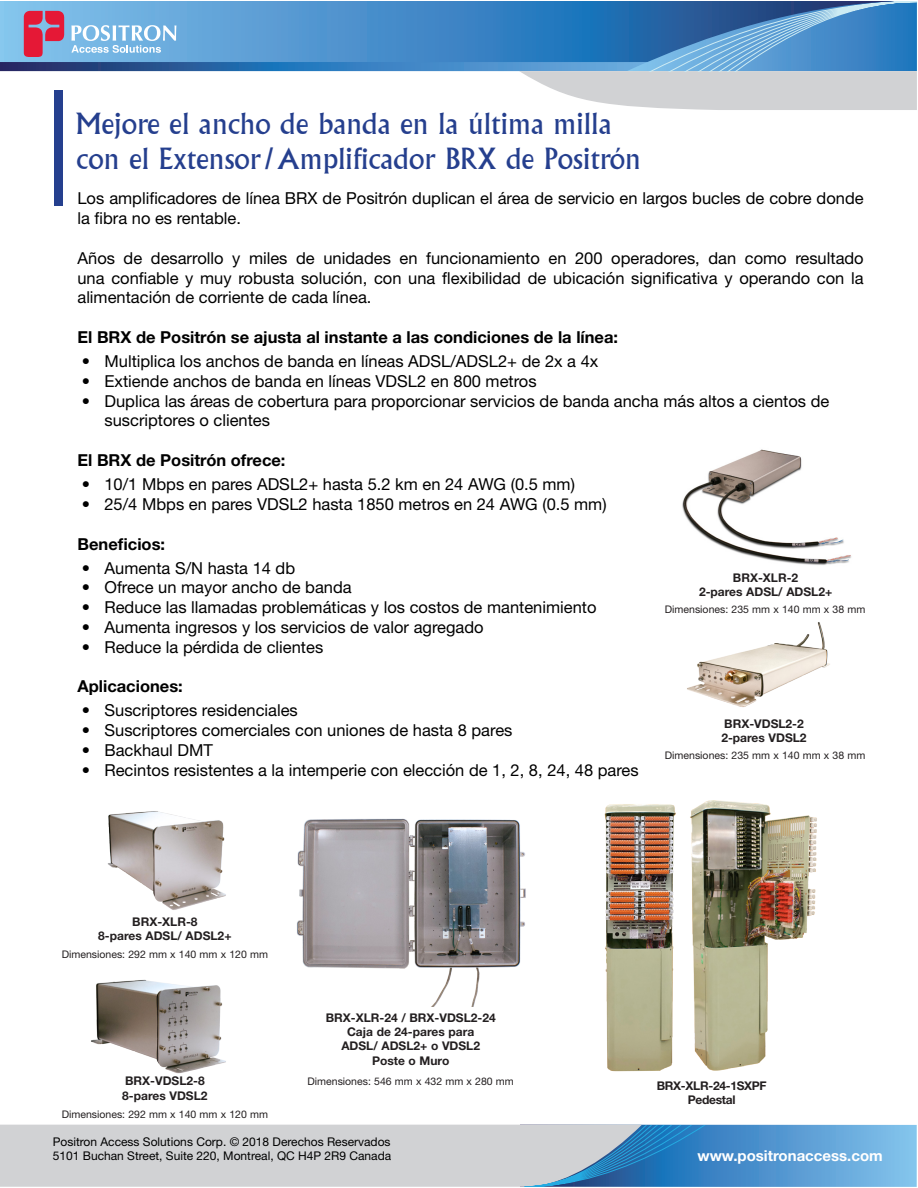
<style>
.page{position:relative;width:918px;height:1188px;background:#fff}
.page>*{position:absolute;margin:0;border:0;box-sizing:border-box;transform-origin:0 0}
.t1{font:28.5px/34.2px "Albertus MT Std";color:#253f8e}
.t2{font:16.5px/19.8px "Helvetica Neue LT Std";color:#000}
.t3{font:700 16.5px "Helvetica Neue LT Std";color:#000}
.t4{font:700 15px "Helvetica Neue LT Std";color:#fff}
.back_-_body{font:700 12px/14.4px "Helvetica Neue LT Std";color:#231f20;text-align:center}
.t5{font:12px "Helvetica Neue LT Std";color:#000}
.back_-_body-2{font:700 12px/14.4px "Helvetica Neue LT Std";letter-spacing:-.025em;color:#231f20;text-align:center}
.t6{font:10.5px "Helvetica Neue LT Std";color:#231f20}
</style>
<div class="page">
<svg style="left:0;top:2px;width:917px;height:108px"></svg>
<svg style="left:0;top:1125px;width:917px;height:62px;background:#a3bcd1"></svg>
<div style="left:54px;top:91px;width:9px;height:115px;background:#253f8e"></div>
<img style="left:682px;top:449px;width:169px;height:116px">
<img style="left:91px;top:979px;width:135px;height:95px">
<img style="left:107px;top:811px;width:119px;height:99px">
<img style="left:687px;top:622px;width:143px;height:85px">
<img style="left:297px;top:818px;width:229px;height:188px">
<img style="left:604px;top:800px;width:213px;height:272px">
<p class="t1" style="left:76px;top:107px;width:566px">Mejore el ancho de banda en la última milla con el Extensor/Amplificador BRX de Positrón</p>
<p class="t2" style="left:77px;top:188px;width:788px">Los amplificadores de línea BRX de Positrón duplican el área de servicio en largos bucles de cobre donde la fibra no es rentable.</p>
<p class="t2" style="left:795px;top:248px;width:70px">resultado</p>
<p class="t2" style="left:426px;top:248px;width:115px">funcionamiento</p>
<p class="t2" style="left:77px;top:248px;width:788px">Años<br>una confiable y muy robusta solución, con una flexibilidad de ubicación significativa y operando con la alimentación de corriente de cada línea.</p>
<p class="t3" style="left:77px;top:327px;width:542px">El BRX de Positrón se ajusta al instante a las condiciones de la línea:</p>
<p class="t2" style="left:104px;top:351px;width:496px">Multiplica los anchos de banda en líneas A D S L / A D S L 2 + d e x4ax2</p>
<p class="t2" style="left:124px;top:248px;width:20px">de</p>
<p class="t2" style="left:151px;top:248px;width:74px">desarrollo</p>
<p class="t2" style="left:249px;top:248px;width:40px">miles</p>
<p class="t2" style="left:296px;top:248px;width:20px">de</p>
<p class="t2" style="left:323px;top:248px;width:69px">unidades</p>
<p class="t2" style="left:611px;top:248px;width:90px">operadores,</p>
<p class="t2" style="left:708px;top:248px;width:29px">dan</p>
<p class="t2" style="left:575px;top:248px;width:29px">200</p>
<p class="t2" style="left:400px;top:248px;width:20px">en</p>
<p class="t2" style="left:548px;top:248px;width:20px">en</p>
<p class="t2" style="left:745px;top:248px;width:43px">como</p>
<p class="t2" style="left:232px;top:248px;width:10px">y</p>
<p class="t2" style="left:82px;top:351px;width:10px">•</p>
<p class="t2" style="left:82px;top:371px;width:10px">•</p>
<p class="t2" style="left:82px;top:391px;width:10px">•</p>
<p class="t2" style="left:104px;top:371px;width:434px">Extiende anchos de banda en líneas VDSL2 en 800 metros</p>
<p class="t2" style="left:104px;top:391px;width:726px">Duplica las áreas de cobertura para proporcionar servicios de banda ancha más altos a cientos de</p>
<p class="t2" style="left:104px;top:410px;width:167px">suscriptores o clientes</p>
<p class="t3" style="left:77px;top:450px;width:210px">El BRX de Positrón ofrece:</p>
<p class="t2" style="left:104px;top:474px;width:472px">10/1 Mbps en pares ADSL2+ hasta 5.2 km en 24 AWG (0.5 mm(</p>
<p class="t2" style="left:82px;top:474px;width:10px">•</p>
<p class="t2" style="left:104px;top:494px;width:504px">25/4 Mbps en pares VDSL2 hasta 1850 metros en 24 AWG (0.5 mm(</p>
<p class="t2" style="left:82px;top:494px;width:10px">•</p>
<p class="t3" style="left:77px;top:533px;width:89px">Beneficios:</p>
<p class="t2" style="left:104px;top:558px;width:192px">Aumenta S N/ hasta 14 db</p>
<p class="t2" style="left:82px;top:558px;width:10px">•</p>
<p class="t2" style="left:82px;top:577px;width:10px">•</p>
<p class="t2" style="left:104px;top:577px;width:249px">Ofrece un mayor ancho de banda</p>
<p class="t2" style="left:82px;top:597px;width:10px">•</p>
<p class="t2" style="left:104px;top:597px;width:494px">Reduce las llamadas problemáticas y los costos de mantenimiento</p>
<p class="t2" style="left:82px;top:617px;width:10px">•</p>
<p class="t2" style="left:104px;top:617px;width:381px">Aumenta ingresos y los servicios de valor agregado</p>
<p class="t2" style="left:104px;top:637px;width:220px">Reduce la pérdida de clientes</p>
<p class="t2" style="left:82px;top:637px;width:10px">•</p>
<p class="t3" style="left:77px;top:676px;width:107px">Aplicaciones:</p>
<p class="t2" style="left:104px;top:700px;width:195px">Suscriptores residenciales</p>
<p class="t2" style="left:82px;top:700px;width:10px">•</p>
<p class="t2" style="left:82px;top:720px;width:10px">•</p>
<p class="t2" style="left:104px;top:720px;width:410px">Suscriptores comerciales con uniones de hasta 8 pares</p>
<p class="t2" style="left:82px;top:740px;width:10px">•</p>
<p class="t2" style="left:104px;top:740px;width:110px">Backhaul DMT</p>
<p class="t2" style="left:82px;top:760px;width:10px">•</p>
<p class="t2" style="left:104px;top:760px;width:536px">Recintos resistentes laa intemperie con elección de 1, 2, 8, 24, 48 pares</p>
<p class="back_-_body" style="left:699px;top:570px;width:135px">BRX-XLR-2<br>2-pares ADSL/ ADSL2+</p>
<p class="t6" style="left:665px;top:603px;width:202px">Dimensiones: 235 mm x 140 mm x 38 mm</p>
<p class="back_-_body" style="left:721px;top:716px;width:87px;text-align:left">BRX-VDSL2-2<br>2-pares VDSL2</p>
<p class="t6" style="left:665px;top:749px;width:202px">Dimensiones: 235 mm x 140 mm x 38 mm</p>
<p class="back_-_body" style="left:98px;top:914px;width:135px">BRX-XLR-8<br>8-pares ADSL/ ADSL2+</p>
<p class="t6" style="left:62px;top:948px;width:208px">Dimensiones: 292 mm x 140 mm x 120 mm</p>
<p class="back_-_body" style="left:122px;top:1073px;width:87px;text-align:left">BRX-VDSL2-8<br>8-pares VDSL2</p>
<p class="t6" style="left:62px;top:1108px;width:208px">Dimensiones: 292 mm x 140 mm x 120 mm</p>
<p class="back_-_body" style="left:326px;top:1010px;width:172px">BRX-XLR-24 / BRX-VDSL2-24<br>Caja de 24-pares para<br>ADSL/ ADSL2+ o VDSL2<br>Poste o Muro</p>
<p class="t6" style="left:308px;top:1075px;width:208px">Dimensiones: 546 mm x 432 mm x 280 mm</p>
<p class="t5" style="left:53px;top:1134px;width:339px">Positron Access Solutions Corp. © 2018 Derechos Reservados</p>
<p class="t5" style="left:53px;top:1149px;width:340px">5101 Buchan Street, Suite 220, Montreal, QC H P4 R2 9 Canada</p>
<p class="back_-_body-2" style="left:657px;top:1078px;width:111px">BRX-XLR-24-1SXPF<br>Pedestal</p>
<p class="t4" style="left:698px;top:1146px;width:187px">www.positronaccess.com</p>
</div>
